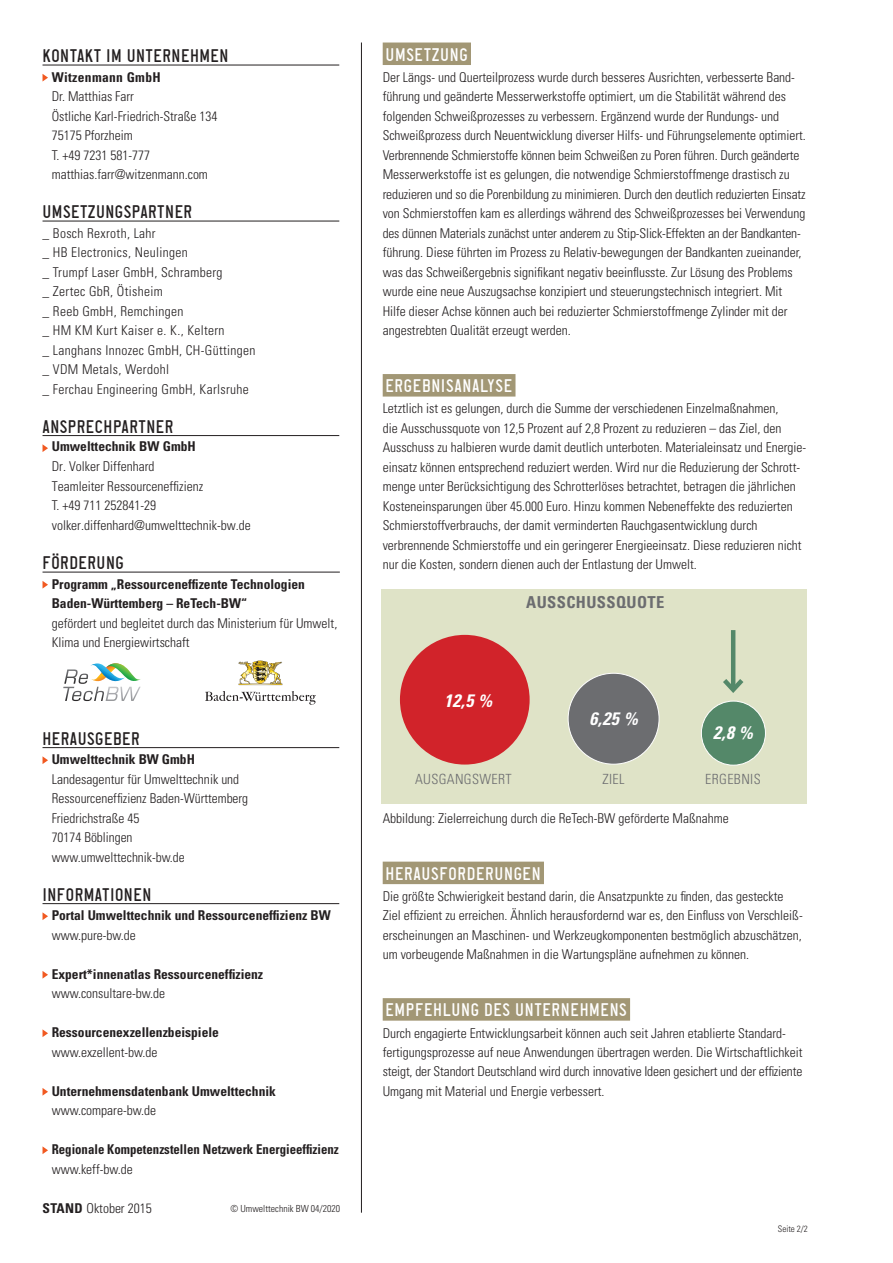
<style>
.page{position:relative;width:893px;height:1263px;background:#fff}
.page>*{position:absolute;margin:0;border:0;box-sizing:border-box;transform-origin:0 0}
.t1{font:18px "Numberplate LL Switzerland Rd";letter-spacing:.025em;color:#231f20}
.t2{font:18px "Numberplate LL Switzerland Rd";letter-spacing:.035em;color:#fff}
.t3{font:italic 700 condensed 18px "Univers LT Std";color:#fff}
.t4{font:700 condensed 16.5px "Univers LT Std";letter-spacing:.025em;color:#6c6d70}
.t5{font:300 condensed 14.1px "Univers LT Std";letter-spacing:.025em;color:#6c6d70}
.t6{font:300 condensed 13.5px/19.5px "Univers LT Std";color:#231f20}
.t7{font:700 condensed 13.5px/19.5px "Univers LT Std";color:#231f20}
.t8{font:300 condensed 13.5px/19.5px "Univers LT Std";letter-spacing:.025em;color:#231f20}
.t9{font:700 condensed 13.5px "Univers LT Std";color:#231f20;scale:.95 1}
.t10{font:700 condensed 13.5px "Univers LT Std";letter-spacing:.025em;color:#231f20}
.t11{font:300 condensed 9.75px "Univers LT Std";color:#231f20}
.t12{font:300 condensed 9px "Univers LT Std";color:#231f20}
.s1{font-weight:700}
</style>
<div class="page">
<div style="left:383px;top:43px;width:88px;height:22px;background:#a29775"></div>
<div style="left:383px;top:374px;width:132px;height:23px;background:#a29775"></div>
<div style="left:383px;top:862px;width:161px;height:22px;background:#a29775"></div>
<div style="left:383px;top:998px;width:247px;height:23px;background:#a29775"></div>
<hr style="left:361px;top:43px;width:1px;height:1170px;background:#231f20">
<hr style="left:43px;top:65px;width:296px;height:1px;background:#231f20">
<hr style="left:43px;top:221px;width:296px;height:1px;background:#231f20">
<hr style="left:43px;top:435px;width:296px;height:1px;background:#231f20">
<hr style="left:43px;top:572px;width:297px;height:1px;background:#231f20">
<hr style="left:43px;top:747px;width:296px;height:1px;background:#231f20">
<hr style="left:43px;top:903px;width:296px;height:1px;background:#231f20">
<svg style="left:43px;top:74px;width:5px;height:7px"></svg>
<svg style="left:43px;top:444px;width:5px;height:8px"></svg>
<svg style="left:43px;top:581px;width:5px;height:8px"></svg>
<svg style="left:43px;top:756px;width:5px;height:8px"></svg>
<svg style="left:43px;top:912px;width:5px;height:8px"></svg>
<svg style="left:43px;top:971px;width:5px;height:8px"></svg>
<svg style="left:43px;top:1029px;width:5px;height:8px"></svg>
<svg style="left:43px;top:1088px;width:5px;height:8px"></svg>
<svg style="left:43px;top:1146px;width:5px;height:8px"></svg>
<svg style="left:63px;top:663px;width:78px;height:38px"></svg>
<svg style="left:238px;top:661px;width:44px;height:24px"></svg>
<svg style="left:205px;top:691px;width:111px;height:14px"></svg>
<div style="left:382px;top:589px;width:425px;height:214px;background:#dfe3c7"></div>
<div style="left:400px;top:635px;width:130px;height:129px;background:#d1232a;border-radius:50%"></div>
<div style="left:568px;top:673px;width:91px;height:91px;background:#6c6d70;border-radius:50%"></div>
<div style="left:701px;top:701px;width:64px;height:64px;background:#548869;border-radius:50%"></div>
<div style="left:701px;top:701px;width:65px;height:64px;border:1px solid #fff;border-radius:50%"></div>
<hr style="left:731px;top:630px;width:4px;height:60px;background:#548869">
<svg style="left:723px;top:674px;width:21px;height:19px"></svg>
<h1 class="t1" style="left:43px;top:44px;width:187px">KONTAKT IM UNTERNEHMEN</h1>
<p class="t10" style="left:52px;top:68px;width:110px">Witzenmann GmbH</p>
<p class="t6" style="left:52px;top:87px;width:167px">Dr. Matthias Farr<br>Östliche Karl-Friedrich-Straße 134<br>75175 Pforzheim<br>T. +49 7231 581-777 matthias.farr@witzenmann.com</p>
<h1 class="t1" style="left:43px;top:200px;width:151px">UMSETZUNGSPARTNER</h1>
<p class="t8" style="left:43px;top:223px;width:215px">_ Bosch Rexroth, Lahr<br>_ HB Electronics, Neulingen<br>_ Trumpf Laser GmbH, Schramberg<br>_ Zertec GbR, Ötisheim<br>_ Reeb GmbH, Remchingen<br>_ HM KM Kurt Kaiser e. K., Keltern<br>_ Langhans Innozec GmbH, CH-Güttingen _ VDM Metals, Werdohl<br>_ Ferchau Engineering GmbH, Karlsruhe</p>
<h1 class="t1" style="left:43px;top:415px;width:132px">ANSPRECHPARTNER</h1>
<p class="t7" style="left:52px;top:436px;width:145px">Umwelttechnik BW GmbH</p>
<p class="t6" style="left:52px;top:457px;width:200px">Dr. Volker Diffenhard<br>Teamleiter Ressourceneffizienz<br>T. +49 711 252841-29 volker.diffenhard@umwelttechnik-bw.de</p>
<h1 class="t1" style="left:43px;top:551px;width:83px">FÖRDERUNG</h1>
<p class="t7" style="left:52px;top:574px;width:255px">Programm „Ressourceneffizente Technologien<br>Baden-Württemberg – ReTech-BW“</p>
<p class="t6" style="left:52px;top:613px;width:287px">gefördert und begleitet durch das Ministerium für Umwelt,<br>Klima und Energiewirtschaft</p>
<h1 class="t1" style="left:43px;top:727px;width:99px">HERAUSGEBER</h1>
<p class="t7" style="left:52px;top:749px;width:145px">Umwelttechnik BW GmbH</p>
<p class="t6" style="left:52px;top:769px;width:198px">Landesagentur für Umwelttechnik und<br>Ressourceneffizienz Baden-Württemberg<br>Friedrichstraße 45<br>70174 Böblingen www.umwelttechnik-bw.de</p>
<h1 class="t1" style="left:43px;top:883px;width:110px">INFORMATIONEN</h1>
<p class="t7" style="left:52px;top:905px;width:281px">Portal Umwelttechnik und Ressourceneffizienz BW</p>
<p class="t6" style="left:52px;top:925px;width:86px">www.pure-bw.de</p>
<p class="t7" style="left:52px;top:964px;width:213px">Expert*innenatlas Ressourceneffizienz</p>
<p class="t6" style="left:52px;top:984px;width:115px">www.consultare-bw.de</p>
<p class="t7" style="left:52px;top:1022px;width:169px">Ressourcenexzellenzbeispiele</p>
<p class="t6" style="left:52px;top:1042px;width:107px">www.exzellent-bw.de</p>
<p class="t7" style="left:52px;top:1081px;width:226px">Unternehmensdatenbank Umwelttechnik</p>
<p class="t6" style="left:52px;top:1101px;width:106px">www.compare-bw.de</p>
<p class="t9" style="left:52px;top:1141px;width:304px">Regionale Kompetenzstellen Netzwerk Energieeffizienz</p>
<p class="t6" style="left:52px;top:1159px;width:83px">www.keff-bw.de</p>
<p class="t6" style="left:43px;top:1198px;width:111px"><span class="s1">STAND</span> Oktober 2015</p>
<p class="t11" style="left:231px;top:1203px;width:111px">© Umwelttechnik BW 04/2020</p>
<h1 class="t2" style="left:385px;top:43px;width:84px">UMSETZUNG</h1>
<p class="t6" style="left:383px;top:67px;width:425px">Der Längs- und Querteilprozess wurde durch besseres Ausrichten, verbesserte Band&shy;führung und geänderte Messerwerkstoffe optimiert, um die Stabilität während des folgenden Schweißprozesses zu verbessern. Ergänzend wurde der Rundungs- und Schweißprozess durch Neuentwicklung diverser Hilfs- und Führungselemente optimiert.<br>Verbrennende Schmierstoffe können beim Schweißen zu Poren führen. Durch geänderte Messerwerkstoffe ist es gelungen, die notwendige Schmierstoffmenge drastisch zu reduzieren und so die Porenbildung zu minimieren. Durch den deutlich reduzierten Einsatz von Schmierstoffen kam es allerdings während des Schweißprozesses bei Verwendung des dünnen Materials zunächst unter anderem zu Stip-Slick-Effekten an der Bandkanten&shy;führung. Diese führten im Prozess zu Relativ-bewegungen der Bandkanten zueinander, was das Schweißergebnis signifikant negativ beeinflusste. Zur Lösung des Problems wurde eine neue Auszugsachse konzipiert und steuerungstechnisch integriert. Mit Hilfe dieser Achse können auch bei reduzierter Schmierstoffmenge Zylinder mit der angestrebten Qualität erzeugt werden.</p>
<h1 class="t2" style="left:385px;top:374px;width:128px">ERGEBNISANALYSE</h1>
<p class="t6" style="left:383px;top:399px;width:425px">Letztlich ist es gelungen, durch die Summe der verschiedenen Einzelmaßnahmen,<br>die Ausschussquote von 12,5 Prozent auf 2,8 Prozent zu reduzieren – das Ziel, den Ausschuss zu halbieren wurde damit deutlich unterboten. Materialeinsatz und Energie&shy;einsatz können entsprechend reduziert werden. Wird nur die Reduzierung der Schrott&shy;menge unter Berücksichtigung des Schrotterlöses betrachtet, betragen die jährlichen Kosteneinsparungen über 45.000 Euro. Hinzu kommen Nebeneffekte des reduzierten Schmierstoffverbrauchs, der damit verminderten Rauchgasentwicklung durch verbrennende Schmierstoffe und ein geringerer Energieeinsatz. Diese reduzieren nicht nur die Kosten, sondern dienen auch der Entlastung der Umwelt.</p>
<p class="t4" style="left:526px;top:592px;width:140px">AUSSCHUSSQUOTE</p>
<h1 class="t3" style="left:444px;top:689px;width:50px">12,5 %</h1>
<p class="t5" style="left:415px;top:770px;width:98px">AUSGANGSWERT</p>
<h1 class="t3" style="left:589px;top:707px;width:50px">6,25 %</h1>
<p class="t5" style="left:603px;top:770px;width:24px">ZIEL</p>
<h1 class="t3" style="left:713px;top:722px;width:41px">2,8 %</h1>
<p class="t5" style="left:705px;top:770px;width:57px">ERGEBNIS</p>
<p class="t6" style="left:383px;top:808px;width:348px">Abbildung: Zielerreichung durch die ReTech-BW geförderte Maßnahme</p>
<h1 class="t2" style="left:385px;top:862px;width:157px">HERAUSFORDERUNGEN</h1>
<p class="t6" style="left:383px;top:886px;width:422px">Die größte Schwierigkeit bestand darin, die Ansatzpunkte zu finden, das gesteckte Ziel effizient zu erreichen. Ähnlich herausfordernd war es, den Einfluss von Verschleiß&shy;erscheinungen an Maschinen- und Werkzeugkomponenten bestmöglich abzuschätzen, um vorbeugende Maßnahmen in die Wartungspläne aufnehmen zu können.</p>
<h1 class="t2" style="left:385px;top:999px;width:243px">EMPFEHLUNG DES UNTERNEHMENS</h1>
<p class="t6" style="left:383px;top:1023px;width:421px;line-height:19px">Durch engagierte Entwicklungsarbeit können auch seit Jahren etablierte Standard&shy;fertigungsprozesse auf neue Anwendungen übertragen werden. Die Wirtschaftlichkeit steigt, der Standort Deutschland wird durch innovative Ideen gesichert und der effiziente</p>
<p class="t6" style="left:383px;top:1082px;width:223px">Umgang mit Material und Energie verbessert.</p>
<p class="t12" style="left:778px;top:1223px;width:31px">Seite 2/2</p>
</div>
